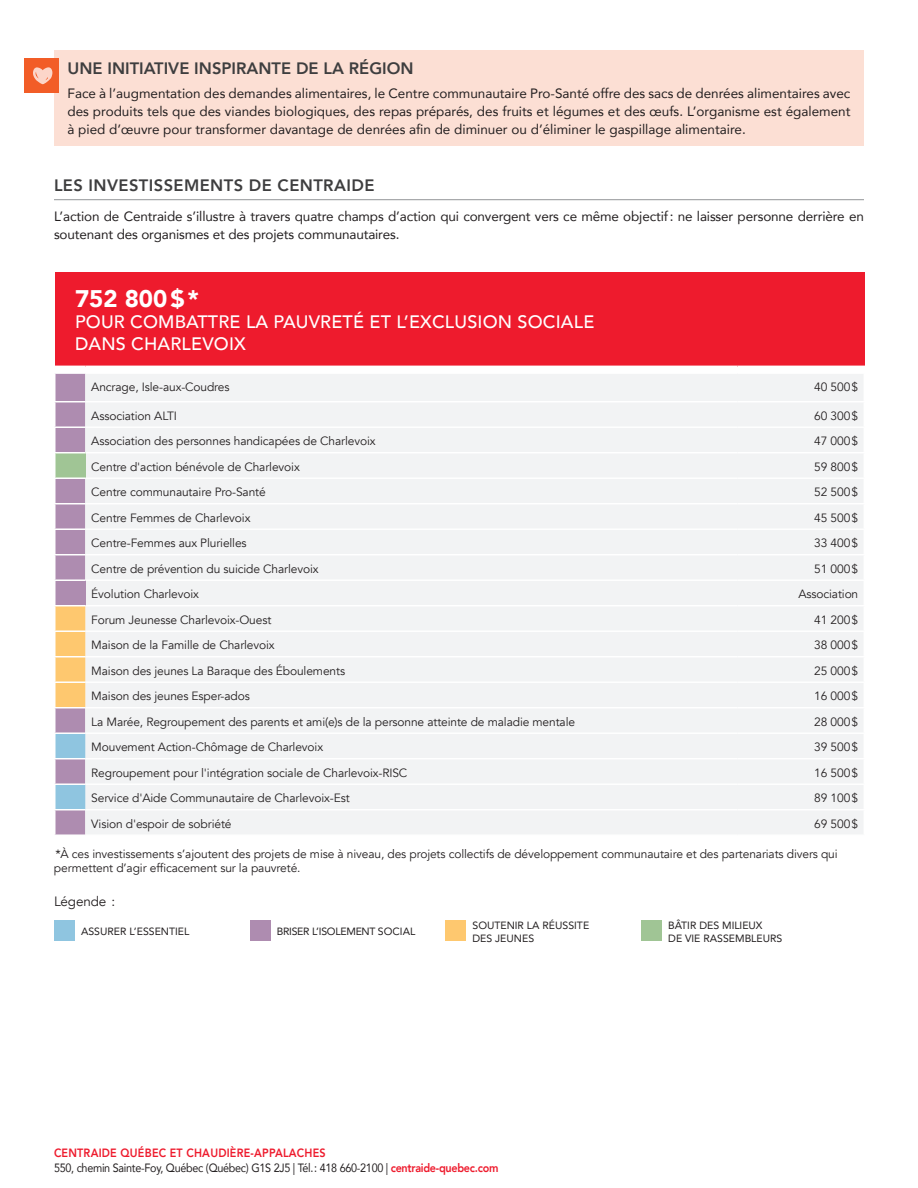
<style>
.page{position:relative;width:918px;height:1188px;background:#fff}
.page>*{position:absolute;margin:0;border:0;box-sizing:border-box;transform-origin:0 0}
.t1{font:900 24px "Avenir";color:#fff}
.t2{font:500 18px/21.6px "Avenir";letter-spacing:.01em;color:#fff}
.t3{font:800 16.5px "Avenir";color:#3e3e3f}
.t4{font:800 16.5px "Avenir";letter-spacing:.025em;color:#3e3e3f}
.t5{font:13.5px/18px "Avenir";letter-spacing:-.01em;color:#231f20;text-align:justify}
.t6{font:13.5px "Avenir";letter-spacing:-.01em;color:#231f20}
.t7{font:12px/14.2px "Avenir";letter-spacing:-.01em;color:#231f20}
.t8{font:12px/15px "Avenir";letter-spacing:-.025em;color:#231f20;scale:.9 1}
.t9{font:10.5px/12.6px "Avenir";color:#231f20}
.t10{font:10.5px "Avenir";letter-spacing:-.025em;color:#231f20}
.s1{font-weight:800;color:#ee1b2d}
</style>
<div class="page">
<div style="left:54px;top:50px;width:810px;height:36px;background:#fcdfd4"></div>
<div style="left:54px;top:78px;width:810px;height:68px;background:#fcdfd4"></div>
<hr style="left:54px;top:199px;width:810px;height:1px;background:#939598">
<div style="left:55px;top:272px;width:809px;height:94px;background:#ee1b2d"></div>
<div style="left:85px;top:374px;width:778px;height:460px;background:#f2f3f4"></div>
<svg style="left:56px;top:374px;width:29px;height:460px;background:#bca3a6"></svg>
<hr style="left:54px;top:401px;width:31px;height:1px;background:#fff">
<hr style="left:85px;top:401px;width:653px;height:1px;background:#fff">
<hr style="left:738px;top:401px;width:127px;height:1px;background:#fff">
<hr style="left:54px;top:426px;width:31px;height:2px;background:#fff">
<hr style="left:85px;top:426px;width:653px;height:2px;background:#fff">
<hr style="left:738px;top:426px;width:127px;height:2px;background:#fff">
<hr style="left:54px;top:452px;width:31px;height:1px;background:#fff">
<hr style="left:85px;top:452px;width:653px;height:1px;background:#fff">
<hr style="left:738px;top:452px;width:127px;height:1px;background:#fff">
<hr style="left:54px;top:477px;width:31px;height:2px;background:#fff">
<hr style="left:85px;top:477px;width:653px;height:2px;background:#fff">
<hr style="left:738px;top:477px;width:127px;height:2px;background:#fff">
<hr style="left:54px;top:503px;width:31px;height:1px;background:#fff">
<hr style="left:85px;top:503px;width:653px;height:1px;background:#fff">
<hr style="left:738px;top:503px;width:127px;height:1px;background:#fff">
<hr style="left:54px;top:528px;width:31px;height:2px;background:#fff">
<hr style="left:85px;top:528px;width:653px;height:2px;background:#fff">
<hr style="left:738px;top:528px;width:127px;height:2px;background:#fff">
<hr style="left:54px;top:554px;width:31px;height:1px;background:#fff">
<hr style="left:85px;top:554px;width:653px;height:1px;background:#fff">
<hr style="left:738px;top:554px;width:127px;height:1px;background:#fff">
<hr style="left:54px;top:579px;width:31px;height:2px;background:#fff">
<hr style="left:85px;top:579px;width:653px;height:2px;background:#fff">
<hr style="left:738px;top:579px;width:127px;height:2px;background:#fff">
<hr style="left:54px;top:605px;width:31px;height:1px;background:#fff">
<hr style="left:85px;top:605px;width:653px;height:1px;background:#fff">
<hr style="left:738px;top:605px;width:127px;height:1px;background:#fff">
<hr style="left:54px;top:630px;width:31px;height:2px;background:#fff">
<hr style="left:85px;top:630px;width:653px;height:2px;background:#fff">
<hr style="left:738px;top:630px;width:127px;height:2px;background:#fff">
<hr style="left:54px;top:656px;width:31px;height:1px;background:#fff">
<hr style="left:85px;top:656px;width:653px;height:1px;background:#fff">
<hr style="left:738px;top:656px;width:127px;height:1px;background:#fff">
<hr style="left:54px;top:681px;width:31px;height:2px;background:#fff">
<hr style="left:85px;top:681px;width:653px;height:2px;background:#fff">
<hr style="left:738px;top:681px;width:127px;height:2px;background:#fff">
<hr style="left:54px;top:707px;width:31px;height:1px;background:#fff">
<hr style="left:85px;top:707px;width:653px;height:1px;background:#fff">
<hr style="left:738px;top:707px;width:127px;height:1px;background:#fff">
<hr style="left:54px;top:732px;width:31px;height:2px;background:#fff">
<hr style="left:85px;top:732px;width:653px;height:2px;background:#fff">
<hr style="left:738px;top:732px;width:127px;height:2px;background:#fff">
<hr style="left:54px;top:758px;width:31px;height:1px;background:#fff">
<hr style="left:85px;top:758px;width:653px;height:1px;background:#fff">
<hr style="left:738px;top:758px;width:127px;height:1px;background:#fff">
<hr style="left:54px;top:783px;width:31px;height:2px;background:#fff">
<hr style="left:85px;top:783px;width:653px;height:2px;background:#fff">
<hr style="left:738px;top:783px;width:127px;height:2px;background:#fff">
<hr style="left:54px;top:809px;width:31px;height:1px;background:#fff">
<hr style="left:85px;top:809px;width:653px;height:1px;background:#fff">
<hr style="left:738px;top:809px;width:127px;height:1px;background:#fff">
<div style="left:54px;top:920px;width:21px;height:21px;background:#8fc5e0"></div>
<div style="left:250px;top:920px;width:21px;height:21px;background:#ae8cb0"></div>
<div style="left:446px;top:920px;width:20px;height:21px;background:#fec86f"></div>
<div style="left:641px;top:920px;width:21px;height:21px;background:#a0c595"></div>
<div style="left:25px;top:58px;width:34px;height:34px;background:#f25d27"></div>
<svg style="left:33px;top:67px;width:19px;height:17px"></svg>
<h3 class="t3" style="left:68px;top:55px;width:348px">UNE INITIATIVE INSPIRANTE DE LA RÉGION</h3>
<p class="t5" style="left:68px;top:84px;width:785px">Face à l’augmentation des demandes alimentaires, le Centre communautaire Pro-Santé offre des sacs de denrées alimentaires avec des produits tels que des viandes biologiques, des repas préparés, des fruits et légumes et des œufs. L’organisme est également à pied d’œuvre pour transformer davantage de denrées afin de diminuer ou d’éliminer le gaspillage alimentaire.</p>
<h3 class="t4" style="left:54px;top:173px;width:322px">LES INVESTISSEMENTS DE CENTRAIDE</h3>
<p class="t5" style="left:54px;top:207px;width:811px">L’action de Centraide s’illustre à travers quatre champs d’action qui convergent vers ce même objectif: ne laisser personne derrière en soutenant des organismes et des projets communautaires.</p>
<h1 class="t1" style="left:75px;top:278px;width:126px">752 800$*</h1>
<h2 class="t2" style="left:75px;top:310px;width:521px">POUR COMBATTRE LA PAUVRETÉ ET L’EXCLUSION SOCIALE<br>DANS CHARLEVOIX</h2>
<p class="t7" style="left:91px;top:380px;width:140px">Ancrage, Isle-aux-Coudres</p>
<p class="t7" style="left:814px;top:380px;width:46px">40 500$</p>
<p class="t7" style="left:91px;top:409px;width:87px">Association ALTI</p>
<p class="t7" style="left:814px;top:409px;width:46px">60 300$</p>
<p class="t7" style="left:91px;top:434px;width:286px">Association des personnes handicapées de Charlevoix</p>
<p class="t7" style="left:814px;top:434px;width:46px">47 000$</p>
<p class="t7" style="left:91px;top:460px;width:210px">Centre d'action bénévole de Charlevoix</p>
<p class="t7" style="left:814px;top:460px;width:46px">59 800$</p>
<p class="t7" style="left:91px;top:485px;width:176px">Centre communautaire Pro-Santé</p>
<p class="t7" style="left:814px;top:485px;width:46px">52 500$</p>
<p class="t7" style="left:91px;top:511px;width:161px">Centre Femmes de Charlevoix</p>
<p class="t7" style="left:814px;top:511px;width:46px">45 500$</p>
<p class="t7" style="left:91px;top:536px;width:157px">Centre-Femmes aux Plurielles</p>
<p class="t7" style="left:814px;top:536px;width:46px">33 400$</p>
<p class="t7" style="left:91px;top:562px;width:229px">Centre de prévention du suicide Charlevoix</p>
<p class="t7" style="left:814px;top:562px;width:46px">51 000$</p>
<p class="t7" style="left:91px;top:587px;width:109px">Évolution Charlevoix</p>
<p class="t7" style="left:798px;top:587px;width:61px">Association</p>
<p class="t7" style="left:91px;top:613px;width:181px">Forum Jeunesse Charlevoix-Ouest</p>
<p class="t7" style="left:814px;top:613px;width:46px">41 200$</p>
<p class="t7" style="left:91px;top:638px;width:185px">Maison de la Famille de Charlevoix</p>
<p class="t7" style="left:814px;top:638px;width:46px">38 000$</p>
<p class="t7" style="left:91px;top:664px;width:255px">Maison des jeunes La Baraque des Éboulements</p>
<p class="t7" style="left:814px;top:664px;width:46px">25 000$</p>
<p class="t7" style="left:91px;top:689px;width:160px">Maison des jeunes Esper-ados</p>
<p class="t7" style="left:814px;top:689px;width:46px">16 000$</p>
<p class="t7" style="left:91px;top:715px;width:485px">La Marée, Regroupement des parents et ami(e)s de la personne atteinte de maladie mentale</p>
<p class="t7" style="left:814px;top:715px;width:46px">28 000$</p>
<p class="t7" style="left:91px;top:740px;width:233px">Mouvement Action-Chômage de Charlevoix</p>
<p class="t7" style="left:814px;top:740px;width:46px">39 500$</p>
<p class="t7" style="left:91px;top:766px;width:318px">Regroupement pour l'intégration sociale de Charlevoix-RISC</p>
<p class="t7" style="left:814px;top:766px;width:46px">16 500$</p>
<p class="t7" style="left:91px;top:791px;width:260px">Service d'Aide Communautaire de Charlevoix-Est</p>
<p class="t7" style="left:814px;top:791px;width:46px">89 100$</p>
<p class="t7" style="left:91px;top:817px;width:142px">Vision d'espoir de sobriété</p>
<p class="t7" style="left:814px;top:817px;width:46px">69 500$</p>
<p class="t7" style="left:54px;top:847px;width:785px">*À ces investissements s’ajoutent des projets de mise à niveau, des projets collectifs de développement communautaire et des partenariats divers qui permettent d’agir efficacement sur la pauvreté.</p>
<p class="t6" style="left:54px;top:894px;width:63px">Légende :</p>
<p class="t9" style="left:81px;top:925px;width:110px">ASSURER L’ESSENTIEL</p>
<p class="t10" style="left:277px;top:923px;width:140px">BRISER L’ISOLEMENT SOCIAL</p>
<p class="t9" style="left:472px;top:919px;width:118px">SOUTENIR LA RÉUSSITE<br>DES JEUNES</p>
<p class="t9" style="left:668px;top:919px;width:116px">BÂTIR DES MILIEUX<br>DE VIE RASSEMBLEURS</p>
<p class="t8" style="left:54px;top:1145px;width:495px"><span class="s1">CENTRAIDE QUÉBEC ET CHAUDIÈRE-APPALACHES<br></span>550, chemin Sainte-Foy, Québec (Québec) G1S 2J5 | Tél.: 418 660-2100 | <span class="s1">centraide-quebec.com</span></p>
</div>
